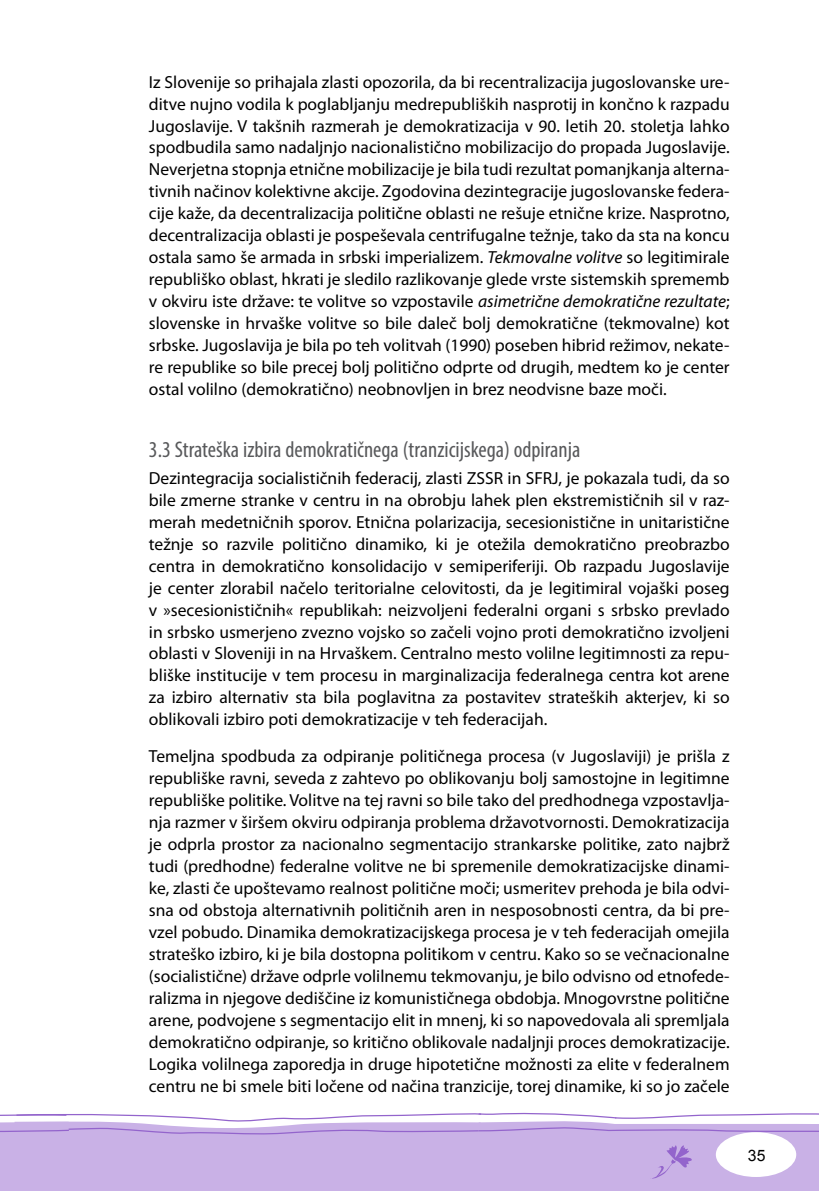
<style>
.page{position:relative;width:819px;height:1191px;background:#fff}
.page>*{position:absolute;margin:0;border:0;box-sizing:border-box;transform-origin:0 0}
.t1{font:condensed 22.75px "Myriad Pro";color:#58595b}
.t2{font:17.5px/22.1px "Myriad Pro";color:#000;text-align:justify}
.t3{font:15.75px "Arial";color:#000}
.s1{font-style:italic}
</style>
<div class="page">
<svg style="left:0;top:1112px;width:819px;height:79px"></svg>
<p class="t2" style="left:149px;top:70px;width:582px">Iz Slovenije so prihajala zlasti opozorila, da bi recentralizacija jugoslovanske ure&shy;ditve nujno vodila k poglabljanju medrepubliških nasprotij in končno k razpadu Jugoslavije. V takšnih razmerah je demokratizacija v 90. letih 20. stoletja lahko spodbudila samo nadaljnjo nacionalistično mobilizacijo do propada Jugoslavije.<br>Neverjetna stopnja etnične mobilizacije je bila tudi rezultat pomanjkanja alterna&shy;tivnih načinov kolektivne akcije. Zgodovina dezintegracije jugoslovanske federa&shy;cije kaže, da decentralizacija politične oblasti ne rešuje etnične krize. Nasprotno, decentralizacija oblasti je pospeševala centrifugalne težnje, tako da sta na koncu ostala samo še armada in srbski imperializem. <span class="s1">Tekmovalne volitve</span> so legitimirale republiško oblast, hkrati je sledilo razlikovanje glede vrste sistemskih sprememb v okviru iste države: te volitve so vzpostavile <span class="s1">asimetrične demokratične rezultate</span>; slovenske in hrvaške volitve so bile daleč bolj demokratične (tekmovalne) kot srbske. Jugoslavija je bila po teh volitvah (1990) poseben hibrid režimov, nekate&shy;re republike so bile precej bolj politično odprte od drugih, medtem ko je center ostal volilno (demokratično) neobnovljen in brez neodvisne baze moči.</p>
<h1 class="t1" style="left:149px;top:435px;width:433px">3.3 Strateška izbira demokratičnega (tranzicijskega) odpiranja</h1>
<p class="t2" style="left:149px;top:466px;width:582px">Dezintegracija socialističnih federacij, zlasti ZSSR in SFRJ, je pokazala tudi, da so bile zmerne stranke v centru in na obrobju lahek plen ekstremističnih sil v raz&shy;merah medetničnih sporov. Etnična polarizacija, secesionistične in unitaristične težnje so razvile politično dinamiko, ki je otežila demokratično preobrazbo centra in demokratično konsolidacijo v semiperiferiji. Ob razpadu Jugoslavije je center zlorabil načelo teritorialne celovitosti, da je legitimiral vojaški poseg v »secesionističnih« republikah: neizvoljeni federalni organi s srbsko prevlado in srbsko usmerjeno zvezno vojsko so začeli vojno proti demokratično izvoljeni oblasti v Sloveniji in na Hrvaškem. Centralno mesto volilne legitimnosti za repu&shy;bliške institucije v tem procesu in marginalizacija federalnega centra kot arene za izbiro alternativ sta bila poglavitna za postavitev strateških akterjev, ki so oblikovali izbiro poti demokratizacije v teh federacijah.</p>
<p class="t2" style="left:149px;top:745px;width:582px">Temeljna spodbuda za odpiranje političnega procesa (v Jugoslaviji) je prišla z republiške ravni, seveda z zahtevo po oblikovanju bolj samostojne in legitimne republiške politike. Volitve na tej ravni so bile tako del predhodnega vzpostavlja&shy;nja razmer v širšem okviru odpiranja problema državotvornosti. Demokratizacija je odprla prostor za nacionalno segmentacijo strankarske politike, zato najbrž tudi (predhodne) federalne volitve ne bi spremenile demokratizacijske dinami&shy;ke, zlasti če upoštevamo realnost politične moči; usmeritev prehoda je bila odvi&shy;sna od obstoja alternativnih političnih aren in nesposobnosti centra, da bi pre&shy;vzel pobudo. Dinamika demokratizacijskega procesa je v teh federacijah omejila strateško izbiro, ki je bila dostopna politikom v centru. Kako so se večnacionalne (socialistične) države odprle volilnemu tekmovanju, je bilo odvisno od etnofede&shy;ralizma in njegove dediščine iz komunističnega obdobja. Mnogovrstne politične arene, podvojene s segmentacijo elit in mnenj, ki so napovedovala ali spremljala demokratično odpiranje, so kritično oblikovale nadaljnji proces demokratizacije.<br>Logika volilnega zaporedja in druge hipotetične možnosti za elite v federalnem centru ne bi smele biti ločene od načina tranzicije, torej dinamike, ki so jo začele</p>
<p class="t3" style="left:747px;top:1145px;width:19px">35</p>
</div>
